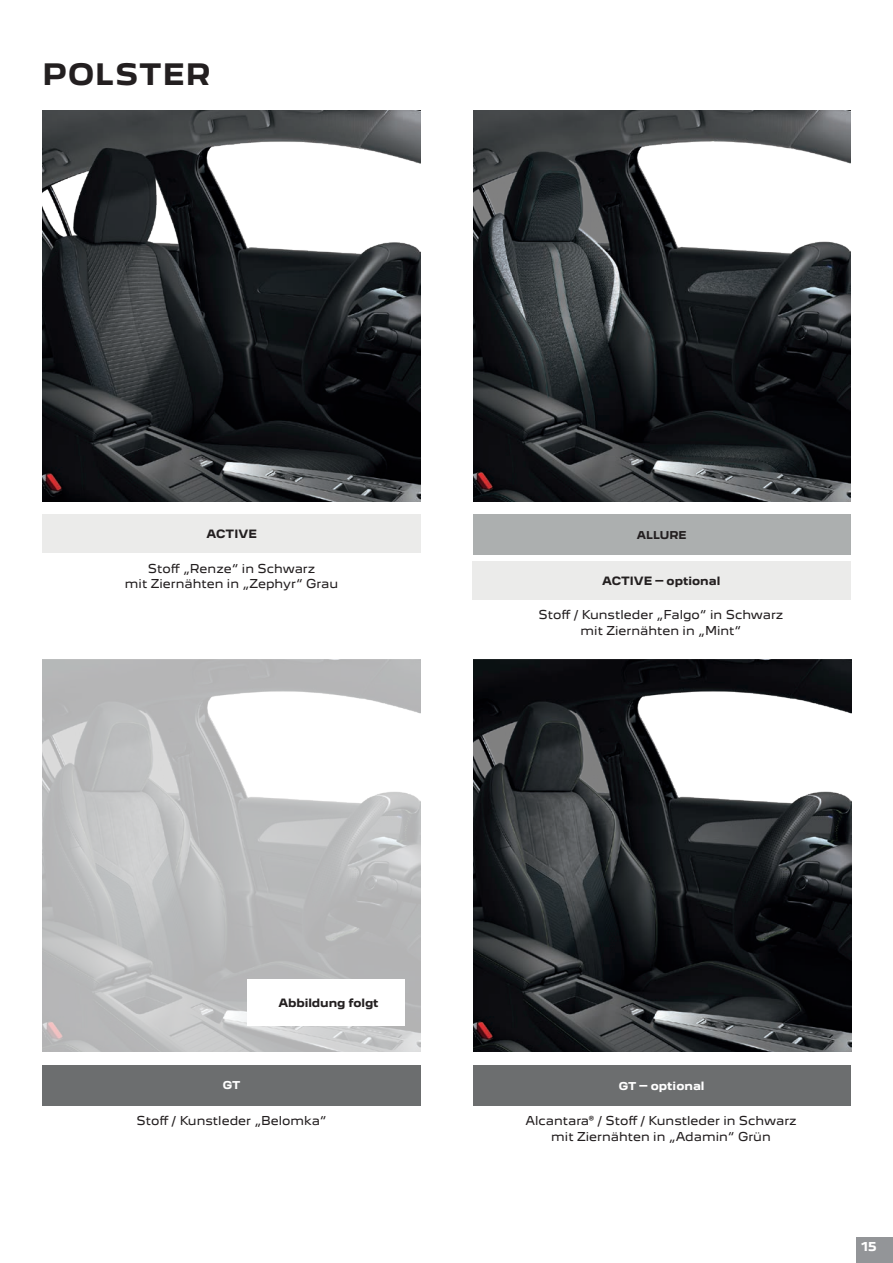
<style>
.page{position:relative;width:893px;height:1263px;background:#fff}
.page>*{position:absolute;margin:0;border:0;box-sizing:border-box;transform-origin:0 0}
.Seitenhead_linksbünd{font:700 27px "Peugeot New";letter-spacing:.04em;color:#231f20}
._15_Serienausstattun{font:11.25px/15.8px "Peugeot New";color:#231f20;text-align:center}
.t1{font:700 11.25px "Peugeot New";color:#fff}
._12_Pakete_Austattun{font:700 10.5px "Peugeot New";color:#231f20}
._09_Preisübersich_PK{font:700 10.5px "Peugeot New";letter-spacing:-.01em;color:#231f20}
._12_Pakete_Austattun-2{font:700 10.5px "Peugeot New";color:#fff}
._12_Pakete_Austattun-3{font:700 9.9px "Peugeot New";color:#231f20}
._12_Pakete_Austattun-4{font:700 9.9px "Peugeot New";color:#fff}
.s1{font-size:9.9px}
</style>
<div class="page">
<div style="left:857px;top:1237px;width:36px;height:26px;background:#939598"></div>
<img style="left:43px;top:660px;width:378px;height:391px">
<img style="left:473px;top:660px;width:378px;height:391px">
<div style="left:43px;top:1065px;width:378px;height:40px;background:#6c6e6f"></div>
<div style="left:473px;top:1065px;width:377px;height:40px;background:#6c6e6f"></div>
<img style="left:42px;top:110px;width:379px;height:392px">
<img style="left:473px;top:110px;width:377px;height:392px">
<div style="left:43px;top:514px;width:378px;height:39px;background:#ebebea"></div>
<div style="left:473px;top:514px;width:377px;height:41px;background:#acafaf"></div>
<div style="left:472px;top:561px;width:378px;height:39px;background:#ebebea"></div>
<div style="left:248px;top:979px;width:157px;height:47px;background:#fff"></div>
<p class="Seitenhead_linksbünd" style="left:43px;top:57px;width:170px">POLSTER</p>
<p class="_12_Pakete_Austattun" style="left:207px;top:527px;width:52px">ACTIVE</p>
<p class="_12_Pakete_Austattun-3" style="left:637px;top:528px;width:51px">ALLURE</p>
<p class="_12_Pakete_Austattun" style="left:602px;top:573px;width:120px">ACTIVE – optional</p>
<p class="_15_Serienausstattun" style="left:539px;top:607px;width:246px">Stoff / Kunstleder „Falgo“ in Schwarz mit Ziernähten in „Mint“</p>
<p class="_15_Serienausstattun" style="left:125px;top:560px;width:215px">Stoff „Renze“ in Schwarz<br>mit Ziernähten in „Zephyr“ Grau</p>
<p class="_09_Preisübersich_PK" style="left:278px;top:995px;width:102px">Abbildung folgt</p>
<p class="_12_Pakete_Austattun-4" style="left:223px;top:1079px;width:19px">GT</p>
<p class="_12_Pakete_Austattun-2" style="left:619px;top:1078px;width:87px"><span class="s1">GT</span> – optional</p>
<p class="_15_Serienausstattun" style="left:136px;top:1113px;width:192px">Stoff / Kunstleder „Belomka“</p>
<p class="_15_Serienausstattun" style="left:525px;top:1113px;width:273px">Alcantara® / Stoff / Kunstleder in Schwarz mit Ziernähten in „Adamin“ Grün</p>
<p class="t1" style="left:861px;top:1239px;width:17px">15</p>
</div>
